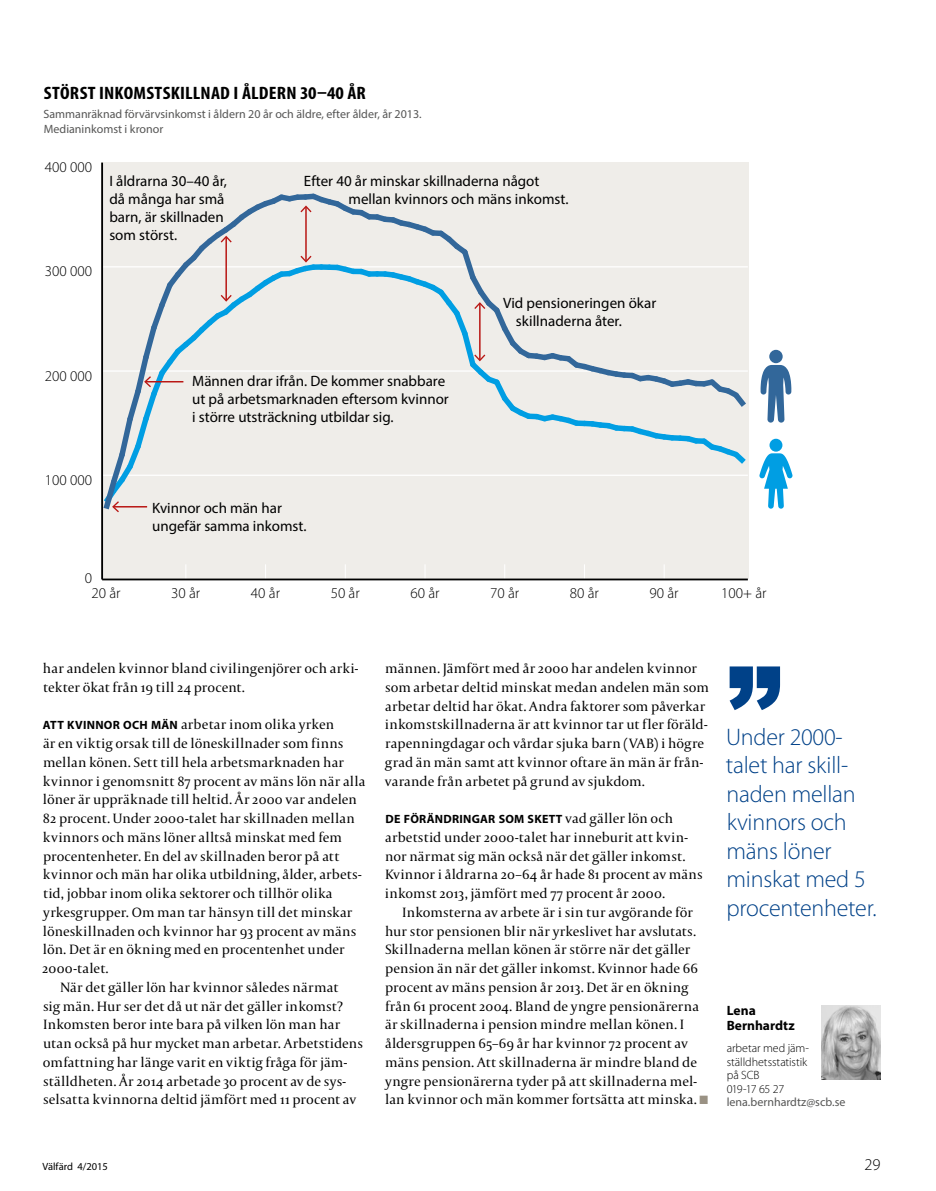
<style>
.page{position:relative;width:936px;height:1191px;background:#fff}
.page>*{position:absolute;margin:0;border:0;box-sizing:border-box;transform-origin:0 0}
.citattecken{font:900 109.65px "Arial";color:#004188}
.Notisrubrik_NY{font:300 24px/28.5px "Myriad Pro";letter-spacing:-.01em;color:#004188}
.Diagramrubrik{font:700 condensed 18px "Myriad Pro";letter-spacing:.01em;color:#000;scale:1.1 1}
.t1{font:300 16.5px "Myriad Pro";color:#000}
.t2{font:15px/18px "Myriad Pro";color:#000}
.t3{font:300 15px "Myriad Pro";color:#000}
.Brödtext_indrag{font:14.25px/18.8px "Capitolium 2";letter-spacing:.005em;color:#000}
.Bröd_med_inryckare{font:14.25px/18.8px "Capitolium 2";letter-spacing:.005em;color:#000}
.Författare{font:700 13.5px/15px "Myriad Pro";color:#000}
.Teknisk_rubrik{font:12px/15px "Myriad Pro";color:#565655}
.Författare_-_under{font:300 12px/13.5px "Myriad Pro";letter-spacing:-.005em;color:#000}
.Bröd_med_inryckare-2{font:12px "Myriad Pro Bold SC800";letter-spacing:.02em;color:#000}
.Författare_-_under-2{font:12px "Myriad Pro";color:#565655}
.t4{font:10.5px "Myriad Pro";color:#000}
.s1{font-family:"Myriad Pro Bold SC800";font-size:12px}
.s2{font-family:"Capitolium 2";font-size:14.25px}
.s3{color:#9a9284}
</style>
<div class="page">
<div style="left:101px;top:162px;width:647px;height:417px;background:#efede9"></div>
<svg style="left:185px;top:565px;width:1px;height:13px"></svg>
<svg style="left:265px;top:564px;width:1px;height:14px"></svg>
<svg style="left:345px;top:564px;width:1px;height:14px"></svg>
<svg style="left:504px;top:564px;width:1px;height:14px"></svg>
<svg style="left:584px;top:564px;width:1px;height:14px"></svg>
<hr style="left:102px;top:578px;width:645px;height:2px;background:#000">
<hr style="left:101px;top:163px;width:2px;height:416px;background:#000">
<svg style="left:760px;top:350px;width:31px;height:73px"></svg>
<svg style="left:759px;top:439px;width:33px;height:70px"></svg>
<svg style="left:101px;top:189px;width:648px;height:326px"></svg>
<img style="left:821px;top:1005px;width:59px;height:74px">
<p class="Diagramrubrik" style="left:44px;top:81px;width:294px">STÖRST INKOMSTSKILLNAD I ÅLDERN 30–40 ÅR</p>
<p class="Teknisk_rubrik" style="left:43px;top:106px;width:380px">Sammanräknad förvärvsinkomst i åldern 20 år och äldre, efter ålder, år 2013.<br>Medianinkomst i kronor</p>
<p class="t3" style="left:45px;top:158px;width:49px">400 000</p>
<p class="t3" style="left:45px;top:262px;width:49px">300 000</p>
<p class="t3" style="left:45px;top:366px;width:49px">200 000</p>
<p class="t2" style="left:109px;top:171px;width:119px">I åldrarna 30–40 år, då många har små barn, är skillnaden som störst.</p>
<p class="t2" style="left:348px;top:171px;width:221px;text-indent:-45px">Efter 40 år minskar skillnaderna något mellan kvinnors och mäns inkomst.</p>
<p class="t2" style="left:192px;top:372px;width:258px">Männen drar ifrån. De kommer snabbare ut på arbetsmarknaden eftersom kvinnor i större utsträckning utbildar sig.</p>
<p class="t2" style="left:516px;top:293px;width:142px;text-indent:-13px">Vid pensioneringen ökar skillnaderna åter.</p>
<p class="t3" style="left:45px;top:471px;width:49px">100 000</p>
<p class="t3" style="left:85px;top:569px;width:9px">0</p>
<p class="t2" style="left:152px;top:498px;width:156px">Kvinnor och män har ungefär samma inkomst.</p>
<p class="t3" style="left:91px;top:584px;width:31px">20 år</p>
<p class="t3" style="left:171px;top:584px;width:31px">30 år</p>
<p class="t3" style="left:251px;top:584px;width:31px">40 år</p>
<p class="t3" style="left:330px;top:584px;width:31px">50 år</p>
<p class="t3" style="left:410px;top:584px;width:31px">60 år</p>
<p class="t3" style="left:490px;top:584px;width:31px">70 år</p>
<p class="t3" style="left:570px;top:584px;width:31px">80 år</p>
<p class="t3" style="left:649px;top:584px;width:31px">90 år</p>
<p class="t3" style="left:721px;top:584px;width:47px">100+ år</p>
<p class="Brödtext_indrag" style="left:43px;top:658px;width:317px">har andelen kvinnor bland civilingenjörer och arki&shy;tekter ökat från 19 till 24 procent.</p>
<p class="Bröd_med_inryckare" style="left:42px;top:715px;width:325px"><span class="s1">ATT KVINNOR OCH MÄN</span> arbetar inom olika yrken<br>är en viktig orsak till de löneskillnader som finns mellan könen. Sett till hela arbetsmarknaden har kvinnor i genomsnitt 87 procent av mäns lön när alla löner är uppräknade till heltid. År 2000 var andelen 82 procent. Under 2000-talet har skillnaden mellan kvinnors och mäns löner alltså minskat med fem procentenheter. En del av skillnaden beror på att kvinnor och män har olika utbildning, ålder, arbets&shy;tid, jobbar inom olika sektorer och tillhör olika yrkesgrupper. Om man tar hänsyn till det minskar löneskillnaden och kvinnor har 93 procent av mäns lön. Det är en ökning med en procentenhet under 2000-talet.</p>
<p class="Brödtext_indrag" style="left:43px;top:977px;width:321px;text-indent:17px">När det gäller lön har kvinnor således närmat<br>sig män. Hur ser det då ut när det gäller inkomst?<br>Inkomsten beror inte bara på vilken lön man har utan också på hur mycket man arbetar. Arbetstidens omfattning har länge varit en viktig fråga för jäm&shy;ställdheten. År 2014 arbetade 30 procent av de sys&shy;selsatta kvinnorna deltid jämfört med 11 procent av</p>
<p class="Brödtext_indrag" style="left:385px;top:658px;width:325px">männen. Jämfört med år 2000 har andelen kvinnor som arbetar deltid minskat medan andelen män som arbetar deltid har ökat. Andra faktorer som påverkar inkomstskillnaderna är att kvinnor tar ut fler föräld&shy;rapenningdagar och vårdar sjuka barn (VAB) i högre grad än män samt att kvinnor oftare än män är från&shy;varande från arbetet på grund av sjukdom.</p>
<p class="Bröd_med_inryckare-2" style="left:385px;top:811px;width:289px">DE FÖRÄNDRINGAR SOM SKETT <span class="s2">vad gäller lön och</span></p>
<p class="Bröd_med_inryckare" style="left:385px;top:827px;width:319px">arbetstid under 2000-talet har inneburit att kvin&shy;nor närmat sig män också när det gäller inkomst.<br>Kvinnor i åldrarna 20–64 år hade 81 procent av mäns inkomst 2013, jämfört med 77 procent år 2000.</p>
<p class="Brödtext_indrag" style="left:385px;top:902px;width:324px;text-indent:17px">Inkomsterna av arbete är i sin tur avgörande för hur stor pensionen blir när yrkeslivet har avslutats.<br>Skillnaderna mellan könen är större när det gäller pension än när det gäller inkomst. Kvinnor hade 66 procent av mäns pension år 2013. Det är en ökning från 61 procent 2004. Bland de yngre pensionärerna är skillnaderna i pension mindre mellan könen. I åldersgruppen 65–69 år har kvinnor 72 procent av mäns pension. Att skillnaderna är mindre bland de yngre pensionärerna tyder på att skillnaderna mel&shy;lan kvinnor och män kommer fortsätta att minska. <span class="s3">■</span></p>
<p class="citattecken" style="left:726px;top:627px;width:56px">”</p>
<p class="Notisrubrik_NY" style="left:726px;top:722px;width:118px">Under 2000-</p>
<p class="Notisrubrik_NY" style="left:726px;top:750px;width:124px">talet har skill-</p>
<p class="Notisrubrik_NY" style="left:726px;top:779px;width:152px">naden mellan kvinnors och mäns löner minskat med 5 procentenheter.</p>
<p class="Författare" style="left:726px;top:1003px;width:69px">Lena<br>Bernhardtz</p>
<p class="Författare_-_under" style="left:726px;top:1041px;width:84px">arbetar med jäm&shy;ställdhetsstatistik på SCB<br>019-17 65 27</p>
<p class="Författare_-_under-2" style="left:726px;top:1095px;width:120px">lena.bernhardtz@scb.se</p>
<p class="t4" style="left:43px;top:1159px;width:67px">Välfärd 4/2015</p>
<p class="t1" style="left:864px;top:1154px;width:18px">29</p>
</div>
